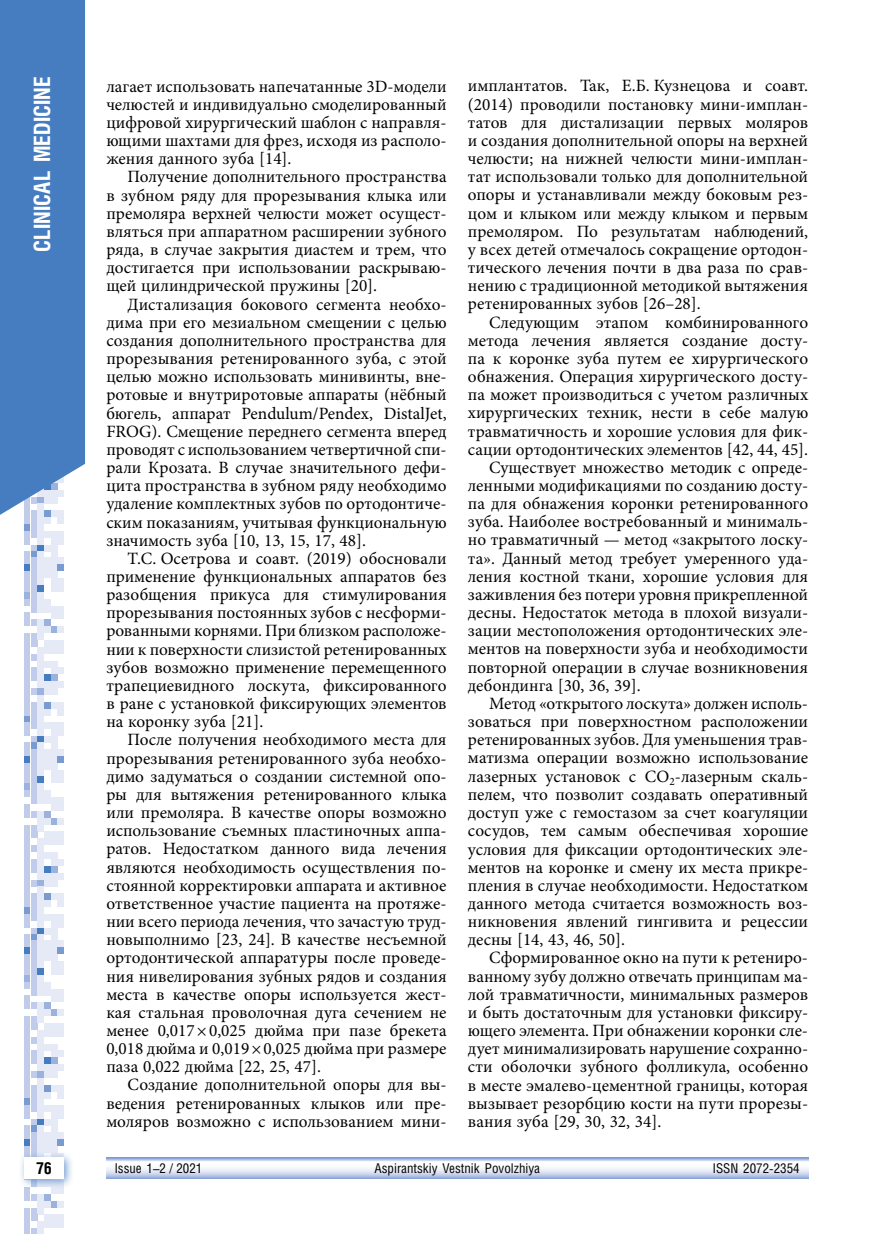
<style>
.page{position:relative;width:872px;height:1234px;background:#fff}
.page>*{position:absolute;margin:0;border:0;box-sizing:border-box;transform-origin:0 0}
.t1{font:700 22.5px "Helios Cond C";color:#fff}
.t2{font:17.25px/18.1px "Minion Pro";color:#000;text-align:justify}
.t3{font:700 16.5px "Helios Cond C";color:#000}
.t4{font:13.5px "Helios Cond C";color:#000}
</style>
<div class="page">
<svg style="left:24px;top:527px;width:40px;height:37px"></svg>
<div style="left:24px;top:564px;width:6px;height:7px;background:#457dc0"></div>
<div style="left:31px;top:564px;width:6px;height:7px;background:#c0cce9"></div>
<div style="left:38px;top:564px;width:6px;height:7px;background:#e6eaf6"></div>
<div style="left:44px;top:564px;width:6px;height:7px;background:#e6eaf6"></div>
<div style="left:51px;top:564px;width:6px;height:7px;background:#e6eaf6"></div>
<div style="left:58px;top:564px;width:6px;height:7px;background:#799bd0"></div>
<svg style="left:24px;top:571px;width:40px;height:144px"></svg>
<div style="left:24px;top:715px;width:6px;height:7px;background:#799bd0"></div>
<div style="left:31px;top:715px;width:6px;height:7px;background:#c0cce9"></div>
<div style="left:38px;top:715px;width:6px;height:7px;background:#e6eaf6"></div>
<svg style="left:24px;top:722px;width:40px;height:47px"></svg>
<div style="left:24px;top:769px;width:6px;height:7px;background:#c0cce9"></div>
<div style="left:31px;top:769px;width:6px;height:7px;background:#c0cce9"></div>
<div style="left:38px;top:769px;width:6px;height:7px;background:#e6eaf6"></div>
<div style="left:51px;top:769px;width:6px;height:7px;background:#e6eaf6"></div>
<div style="left:58px;top:769px;width:6px;height:7px;background:#e6eaf6"></div>
<svg style="left:24px;top:776px;width:40px;height:253px"></svg>
<div style="left:24px;top:1029px;width:6px;height:7px;background:#c0cce9"></div>
<div style="left:38px;top:1029px;width:6px;height:7px;background:#e6eaf6"></div>
<div style="left:44px;top:1029px;width:6px;height:7px;background:#e6eaf6"></div>
<div style="left:51px;top:1029px;width:6px;height:7px;background:#e6eaf6"></div>
<div style="left:58px;top:1029px;width:6px;height:7px;background:#e6eaf6"></div>
<svg style="left:24px;top:1036px;width:40px;height:41px"></svg>
<div style="left:24px;top:1077px;width:6px;height:7px;background:#c0cce9"></div>
<div style="left:38px;top:1077px;width:6px;height:7px;background:#e6eaf6"></div>
<svg style="left:24px;top:1084px;width:40px;height:54px"></svg>
<div style="left:24px;top:1138px;width:6px;height:7px;background:#457dc0"></div>
<div style="left:31px;top:1138px;width:6px;height:7px;background:#c0cce9"></div>
<div style="left:38px;top:1138px;width:6px;height:7px;background:#e6eaf6"></div>
<div style="left:44px;top:1138px;width:6px;height:7px;background:#e6eaf6"></div>
<div style="left:51px;top:1138px;width:6px;height:7px;background:#e6eaf6"></div>
<div style="left:58px;top:1138px;width:6px;height:7px;background:#799bd0"></div>
<svg style="left:24px;top:1145px;width:40px;height:6px"></svg>
<div style="left:24px;top:1186px;width:6px;height:7px;background:#c0cce9"></div>
<div style="left:51px;top:1186px;width:6px;height:7px;background:#e6eaf6"></div>
<div style="left:58px;top:1186px;width:6px;height:7px;background:#e6eaf6"></div>
<svg style="left:24px;top:1193px;width:40px;height:40px"></svg>
<div style="left:18px;top:1151px;width:56px;height:37px;background:#457dc0;opacity:.75"></div>
<div style="left:24px;top:1157px;width:40px;height:21px;background:#fff"></div>
<svg style="left:0;top:0;width:85px;height:527px;background:#5085c4"></svg>
<svg style="left:106px;top:1157px;width:702px;height:21px"></svg>
<h1 class="t1" style="left:29px;top:251px;width:176px;rotate:-90deg">CLINICAL MEDICINE</h1>
<p class="t2" style="left:106px;top:77px;width:342px">лагает использовать напечатанные 3D-модели челюстей и индивидуально смоделированный цифровой хирургический шаблон с направля&shy;ющими шахтами для фрез, исходя из располо&shy;жения данного зуба [14].</p>
<p class="t2" style="left:106px;top:168px;width:342px;text-indent:21px">Получение дополнительного пространства в зубном ряду для прорезывания клыка или премоляра верхней челюсти может осущест&shy;вляться при аппаратном расширении зубного ряда, в случае закрытия диастем и трем, что достигается при использовании раскрываю&shy;щей цилиндрической пружины [20].</p>
<p class="t2" style="left:106px;top:295px;width:342px;text-indent:21px">Дистализация бокового сегмента необхо&shy;дима при его мезиальном смещении с целью создания дополнительного пространства для прорезывания ретенированного зуба, с этой целью можно использовать минивинты, вне&shy;ротовые и внутриротовые аппараты (нёбный бюгель, аппарат Pendulum/Pendex, DistalJet, FROG). Смещение переднего сегмента вперед проводят с использованием четвертичной спи&shy;рали Крозата. В случае значительного дефи&shy;цита пространства в зубном ряду необходимо удаление комплектных зубов по ортодонтиче&shy;ским показаниям, учитывая функциональную значимость зуба [10, 13, 15, 17, 48].</p>
<p class="t2" style="left:106px;top:549px;width:342px;text-indent:21px">Т.С. Осетрова и соавт. (2019) обосновали применение функциональных аппаратов без разобщения прикуса для стимулирования прорезывания постоянных зубов с несформи&shy;рованными корнями. При близком расположе&shy;нии к поверхности слизистой ретенированных зубов возможно применение перемещенного трапециевидного лоскута, фиксированного в ране с установкой фиксирующих элементов на коронку зуба [21].</p>
<p class="t2" style="left:106px;top:730px;width:342px;text-indent:21px">После получения необходимого места для прорезывания ретенированного зуба необхо&shy;димо задуматься о создании системной опо&shy;ры для вытяжения ретенированного клыка или премоляра. В качестве опоры возможно использование съемных пластиночных аппа&shy;ратов. Недостатком данного вида лечения являются необходимость осуществления по&shy;стоянной корректировки аппарата и активное ответственное участие пациента на протяже&shy;нии всего периода лечения, что зачастую труд&shy;новыполнимо [23, 24]. В качестве несъемной ортодонтической аппаратуры после проведе&shy;ния нивелирования зубных рядов и создания места в качестве опоры используется жест&shy;кая стальная проволочная дуга сечением не менее 0,017×0,025 дюйма при пазе брекета 0,018 дюйма и 0,019×0,025 дюйма при размере паза 0,022 дюйма [22, 25, 47].</p>
<p class="t2" style="left:106px;top:1075px;width:342px;text-indent:21px">Создание дополнительной опоры для вы&shy;ведения ретенированных клыков или пре&shy;моляров возможно с использованием мини-</p>
<p class="t2" style="left:468px;top:77px;width:342px">имплантатов. Так, Е.Б. Кузнецова и соавт. (2014) проводили постановку мини-имплан&shy;татов для дистализации первых моляров и создания дополнительной опоры на верхней челюсти; на нижней челюсти мини-имплан&shy;тат использовали только для дополнительной опоры и устанавливали между боковым рез&shy;цом и клыком или между клыком и первым премоляром. По результатам наблюдений, у всех детей отмечалось сокращение ортодон&shy;тического лечения почти в два раза по срав&shy;нению с традиционной методикой вытяжения ретенированных зубов [26–28].</p>
<p class="t2" style="left:489px;top:313px;width:320px">Следующим этапом комбинированного</p>
<p class="t2" style="left:468px;top:331px;width:342px">метода лечения является создание досту-</p>
<p class="t2" style="left:468px;top:349px;width:342px">па к коронке зуба путем ее хирургического</p>
<p class="t2" style="left:468px;top:367px;width:342px">обнажения. Операция хирургического досту-</p>
<p class="t2" style="left:468px;top:385px;width:342px">па может производиться с учетом различных</p>
<p class="t2" style="left:468px;top:404px;width:342px">хирургических техник, нести в себе малую</p>
<p class="t2" style="left:468px;top:422px;width:342px">травматичность и хорошие условия для фик-</p>
<p class="t2" style="left:468px;top:440px;width:342px">сации ортодонтических элементов [42, 44, 45].</p>
<p class="t2" style="left:489px;top:458px;width:320px">Существует множество методик с опреде-</p>
<p class="t2" style="left:468px;top:476px;width:342px">ленными модификациями по созданию досту-</p>
<p class="t2" style="left:468px;top:494px;width:342px">па для обнажения коронки ретенированного</p>
<p class="t2" style="left:468px;top:512px;width:342px">зуба. Наиболее востребованный и минималь-</p>
<p class="t2" style="left:468px;top:531px;width:342px">но травматичный — метод «закрытого лоску-</p>
<p class="t2" style="left:468px;top:549px;width:342px">та». Данный метод требует умеренного уда-</p>
<p class="t2" style="left:468px;top:567px;width:342px">ления костной ткани, хорошие условия для</p>
<p class="t2" style="left:468px;top:585px;width:342px">заживления без потери уровня прикрепленной</p>
<p class="t2" style="left:468px;top:603px;width:342px">десны. Недостаток метода в плохой визуали-</p>
<p class="t2" style="left:468px;top:621px;width:342px">зации местоположения ортодонтических эле-</p>
<p class="t2" style="left:468px;top:639px;width:342px">ментов на поверхности зуба и необходимости</p>
<p class="t2" style="left:468px;top:658px;width:342px">повторной операции в случае возникновения</p>
<p class="t2" style="left:468px;top:676px;width:174px">дебондинга [30, 36, 39].</p>
<p class="t2" style="left:489px;top:694px;width:318px">Метод «открытого лоскута» должен исполь-</p>
<p class="t2" style="left:468px;top:712px;width:342px">зоваться при поверхностном расположении</p>
<p class="t2" style="left:468px;top:730px;width:341px">ретенированных зубов. Для уменьшения трав-</p>
<p class="t2" style="left:468px;top:748px;width:342px">матизма операции возможно использование</p>
<p class="t2" style="left:468px;top:766px;width:342px">лазерных установок с СО<sub>2</sub>-лазерным скаль-</p>
<p class="t2" style="left:468px;top:785px;width:342px">пелем, что позволит создавать оперативный</p>
<p class="t2" style="left:468px;top:803px;width:342px">доступ уже с гемостазом за счет коагуляции</p>
<p class="t2" style="left:468px;top:821px;width:342px">сосудов, тем самым обеспечивая хорошие</p>
<p class="t2" style="left:468px;top:839px;width:342px">условия для фиксации ортодонтических эле-</p>
<p class="t2" style="left:468px;top:858px;width:342px">ментов на коронке и смену их места прикре-</p>
<p class="t2" style="left:468px;top:876px;width:342px">пления в случае необходимости. Недостатком</p>
<p class="t2" style="left:468px;top:894px;width:342px">данного метода считается возможность воз-</p>
<p class="t2" style="left:468px;top:912px;width:342px">никновения явлений гингивита и рецессии</p>
<p class="t2" style="left:468px;top:930px;width:159px">десны [14, 43, 46, 50].</p>
<p class="t2" style="left:489px;top:948px;width:320px">Сформированное окно на пути к ретениро-</p>
<p class="t2" style="left:468px;top:966px;width:342px">ванному зубу должно отвечать принципам ма-</p>
<p class="t2" style="left:468px;top:985px;width:342px">лой травматичности, минимальных размеров</p>
<p class="t2" style="left:468px;top:1003px;width:342px">и быть достаточным для установки фиксиру-</p>
<p class="t2" style="left:468px;top:1021px;width:342px">ющего элемента. При обнажении коронки сле-</p>
<p class="t2" style="left:468px;top:1039px;width:342px">дует минимализировать нарушение сохранно-</p>
<p class="t2" style="left:468px;top:1057px;width:342px">сти оболочки зубного фолликула, особенно</p>
<p class="t2" style="left:468px;top:1075px;width:342px">в месте эмалево-цементной границы, которая</p>
<p class="t2" style="left:468px;top:1093px;width:342px">вызывает резорбцию кости на пути прорезы-</p>
<p class="t2" style="left:468px;top:1112px;width:195px">вания зуба [29, 30, 32, 34].</p>
<p class="t3" style="left:36px;top:1158px;width:17px">76</p>
<p class="t4" style="left:115px;top:1159px;width:89px">Issue 1–2 / 2021</p>
<p class="t4" style="left:374px;top:1159px;width:167px">Aspirantskiy Vestnik Povolzhiya</p>
<p class="t4" style="left:713px;top:1159px;width:88px">ISSN 2072-2354</p>
</div>
